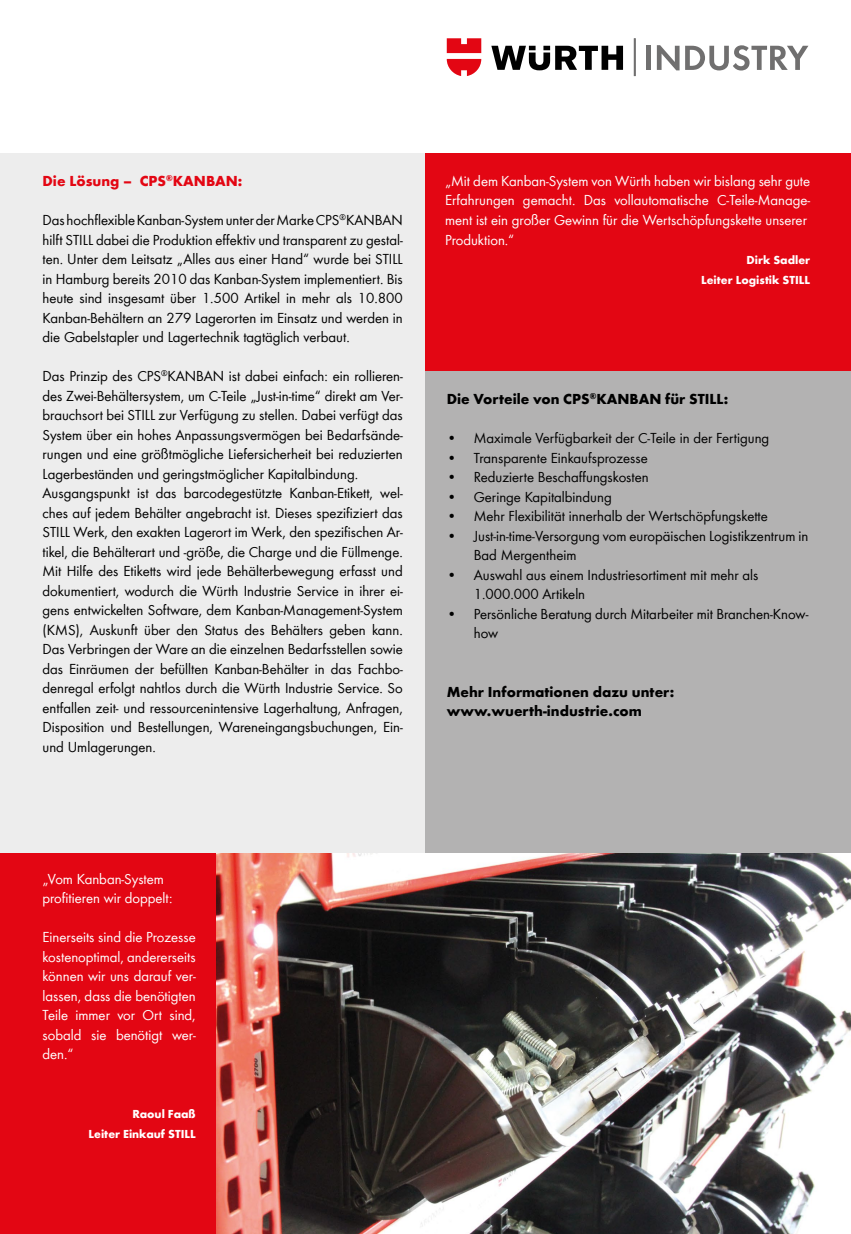
<style>
.page{position:relative;width:851px;height:1234px;background:#fff}
.page>*{position:absolute;margin:0;border:0;box-sizing:border-box;transform-origin:0 0}
.t1{font:15px/19.5px "Wuerth";color:#000}
.t2{font:15px/19.5px "Wuerth";color:#fff}
.t3{font:700 15px/19.5px "Wuerth";color:#000}
.t4{font:700 15px "Wuerth";color:#e30613}
.t5{font:700 12px/19.5px "Wuerth";color:#fff;text-align:right}
</style>
<div class="page">
<div style="left:646px;top:46px;width:5px;height:24px;background:#706f6f"></div>
<svg style="left:656px;top:45px;width:23px;height:25px"></svg>
<svg style="left:685px;top:45px;width:123px;height:25px"></svg>
<svg style="left:491px;top:46px;width:132px;height:24px"></svg>
<svg style="left:446px;top:38px;width:35px;height:38px"></svg>
<hr style="left:633px;top:38px;width:2px;height:38px;background:#706f6f">
<div style="left:0;top:153px;width:425px;height:719px;background:#ededed"></div>
<div style="left:425px;top:368px;width:425px;height:505px;background:#b3b2b2"></div>
<img style="left:215px;top:853px;width:635px;height:380px">
<div style="left:425px;top:153px;width:425px;height:218px;background:#e30613"></div>
<div style="left:0;top:853px;width:215px;height:380px;background:#e30613"></div>
<p class="t4" style="left:43px;top:170px;width:201px">Die Lösung – CPS<sup>®</sup>KANBAN:</p>
<p class="t1" style="left:43px;top:209px;width:362px;text-align:justify">Das hochflexible Kanban-System unter der Marke CPS<sup>®</sup>KANBAN hilft STILL dabei die Produktion effektiv und transparent zu gestal&shy;ten. Unter dem Leitsatz „Alles aus einer Hand“ wurde bei STILL in Hamburg bereits 2010 das Kanban-System implementiert. Bis heute sind insgesamt über 1.500 Artikel in mehr als 10.800<br>Kanban-Behältern an 279 Lagerorten im Einsatz und werden in die Gabelstapler und Lagertechnik tagtäglich verbaut.</p>
<p class="t1" style="left:43px;top:365px;width:362px">Das Prinzip des CPS<sup>®</sup>KANBAN ist dabei einfach: ein rollieren&shy;des Zwei-Behältersystem, um C-Teile „Just-in-time“ direkt am Ver&shy;brauchsort bei STILL zur Verfügung zu stellen. Dabei verfügt das System über ein hohes Anpassungsvermögen bei Bedarfsände&shy;rungen und eine größtmögliche Liefersicherheit bei reduzierten Lagerbeständen und geringstmöglicher Kapitalbindung.<br>Ausgangspunkt ist das barcodegestützte Kanban-Etikett, wel&shy;ches auf jedem Behälter angebracht ist. Dieses spezifiziert das STILL Werk, den exakten Lagerort im Werk, den spezifischen Ar&shy;tikel, die Behälterart und -größe, die Charge und die Füllmenge.<br>Mit Hilfe des Etiketts wird jede Behälterbewegung erfasst und dokumentiert, wodurch die Würth Industrie Service in ihrer ei&shy;gens entwickelten Software, dem Kanban-Management-System (KMS), Auskunft über den Status des Behälters geben kann.<br>Das Verbringen der Ware an die einzelnen Bedarfsstellen sowie das Einräumen der befüllten Kanban-Behälter in das Fachbo&shy;denregal erfolgt nahtlos durch die Würth Industrie Service. So entfallen zeit- und ressourcenintensive Lagerhaltung, Anfragen, Disposition und Bestellungen, Wareneingangsbuchungen, Ein&shy;und Umlagerungen.</p>
<p class="t2" style="left:445px;top:170px;width:366px">„Mit dem Kanban-System von Würth haben wir bislang sehr gute Erfahrungen gemacht. Das vollautomatische C-Teile-Manage&shy;ment ist ein großer Gewinn für die Wertschöpfungskette unserer Produktion.“</p>
<p class="t5" style="left:701px;top:249px;width:110px">Dirk Sadler<br>Leiter Logistik STILL</p>
<p class="t3" style="left:446px;top:388px;width:283px">Die Vorteile von CPS<sup>®</sup>KANBAN für STILL:</p>
<p class="t1" style="left:446px;top:427px;width:324px">• Maximale Verfügbarkeit der C-Teile in der Fertigung</p>
<p class="t1" style="left:446px;top:447px;width:202px">• Transparente Einkaufsprozesse</p>
<p class="t1" style="left:446px;top:466px;width:203px">• Reduzierte Beschaffungskosten</p>
<p class="t1" style="left:446px;top:486px;width:166px">• Geringe Kapitalbindung</p>
<p class="t1" style="left:446px;top:505px;width:322px">• Mehr Flexibilität innerhalb der Wertschöpfungskette</p>
<p class="t1" style="left:473px;top:525px;width:336px;text-indent:-27px">• Just-in-time-Versorgung vom europäischen Logistikzentrum in<br>Bad Mergentheim</p>
<p class="t1" style="left:473px;top:564px;width:286px;text-indent:-27px">• Auswahl aus einem Industriesortiment mit mehr als<br>1.000.000 Artikeln</p>
<p class="t1" style="left:473px;top:603px;width:336px;text-indent:-27px">• Persönliche Beratung durch Mitarbeiter mit Branchen-Know&shy;how</p>
<p class="t3" style="left:446px;top:680px;width:229px">Mehr Informationen dazu unter: www.wuerth-industrie.com</p>
<p class="t2" style="left:43px;top:868px;width:132px">„Vom Kanban-System profitieren wir doppelt:</p>
<p class="t2" style="left:43px;top:926px;width:155px;text-align:justify">Einerseits sind die Prozesse kostenoptimal, andererseits können wir uns darauf ver&shy;lassen, dass die benötigten Teile immer vor Ort sind, sobald sie benötigt wer&shy;den.“</p>
<p class="t5" style="left:88px;top:1102px;width:109px">Raoul Faaß<br>Leiter Einkauf STILL</p>
</div>
